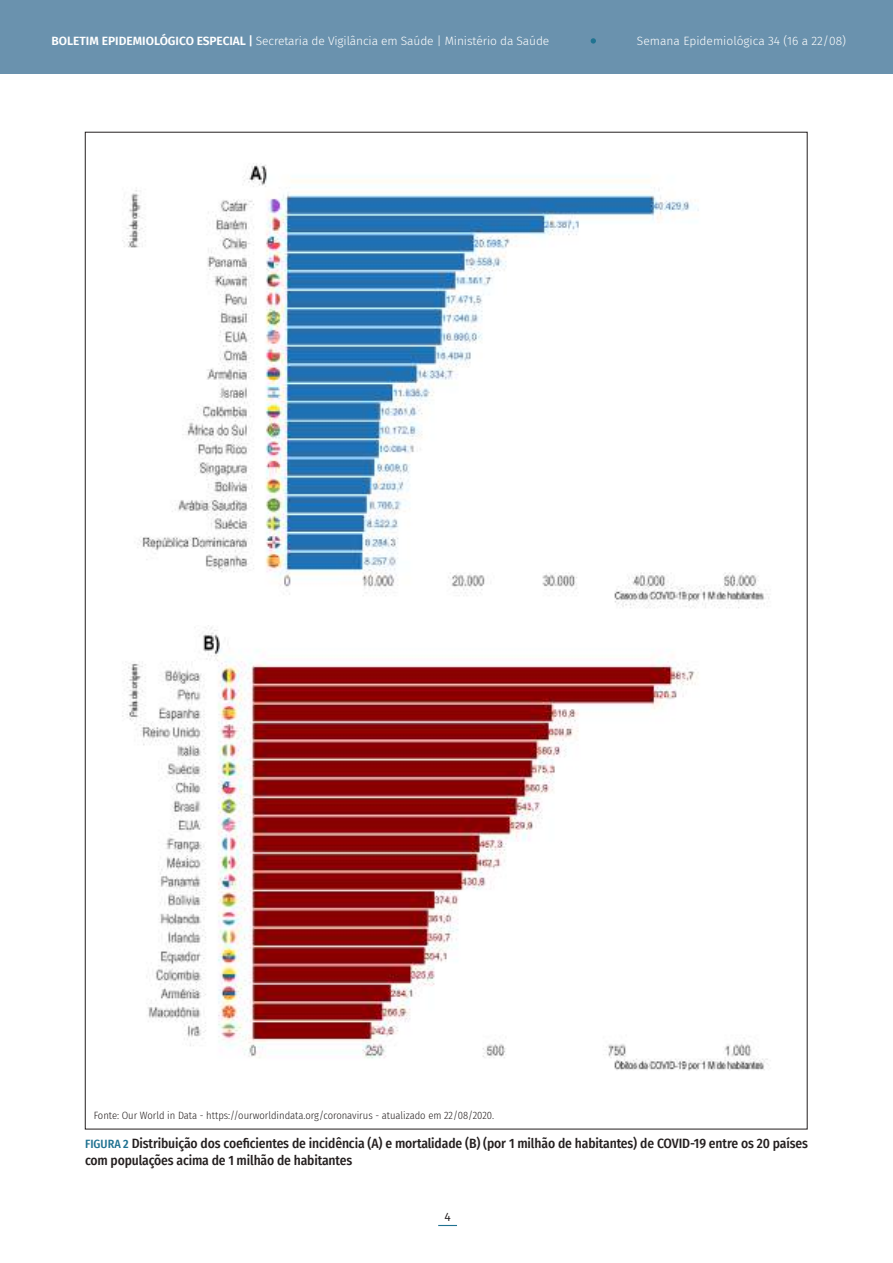
<style>
.page{position:relative;width:893px;height:1263px;background:#fff}
.page>*{position:absolute;margin:0;border:0;box-sizing:border-box;transform-origin:0 0}
.t1{font:500 13.5px/16.5px "Fira Sans Condensed";letter-spacing:-.01em;color:#241f1f}
.t2{font:300 12px "Fira Sans";letter-spacing:-.01em;color:#fff}
.t3{font:12px "Fira Sans";color:#241f1f}
.t4{font:300 10.5px "Fira Sans Condensed";color:#241f1f}
.s1{font-weight:600}
.s2{font-weight:500}
.s3{font-size:12px;color:#207291}
.s4{font-weight:600;font-size:12px;color:#207291}
</style>
<div class="page">
<div style="left:0;top:0;width:893px;height:74px;background:#6a92ae"></div>
<svg style="left:438px;top:1225px;width:19px;height:1px"></svg>
<svg style="left:591px;top:38px;width:5px;height:6px"></svg>
<img style="left:122px;top:163px;width:647px;height:446px">
<img style="left:122px;top:627px;width:647px;height:444px">
<p class="t2" style="left:51px;top:33px;width:499px"><span class="s1">BOLETIM EPIDEMIOLÓGICO ESPECIAL</span> <span class="s2">|</span> Secretaria de Vigilância em Saúde | Ministério da Saúde</p>
<p class="t2" style="left:637px;top:32px;width:211px">Semana Epidemiológica 34 (16 a 22/08)</p>
<p class="t4" style="left:94px;top:1107px;width:402px">Fonte: Our World in Data - https://ourworldindata.org/coronavirus - atualizado em 22/08/2020.</p>
<p class="t1" style="left:85px;top:1135px;width:724px"><span class="s3">FIGURA</span> <span class="s4">2</span> Distribuição dos coeficientes de incidência (A) e mortalidade (B) (por 1 milhão de habitantes) de COVID-19 entre os 20 países com populações acima de 1 milhão de habitantes</p>
<p class="t3" style="left:444px;top:1207px;width:8px">4</p>
</div>
